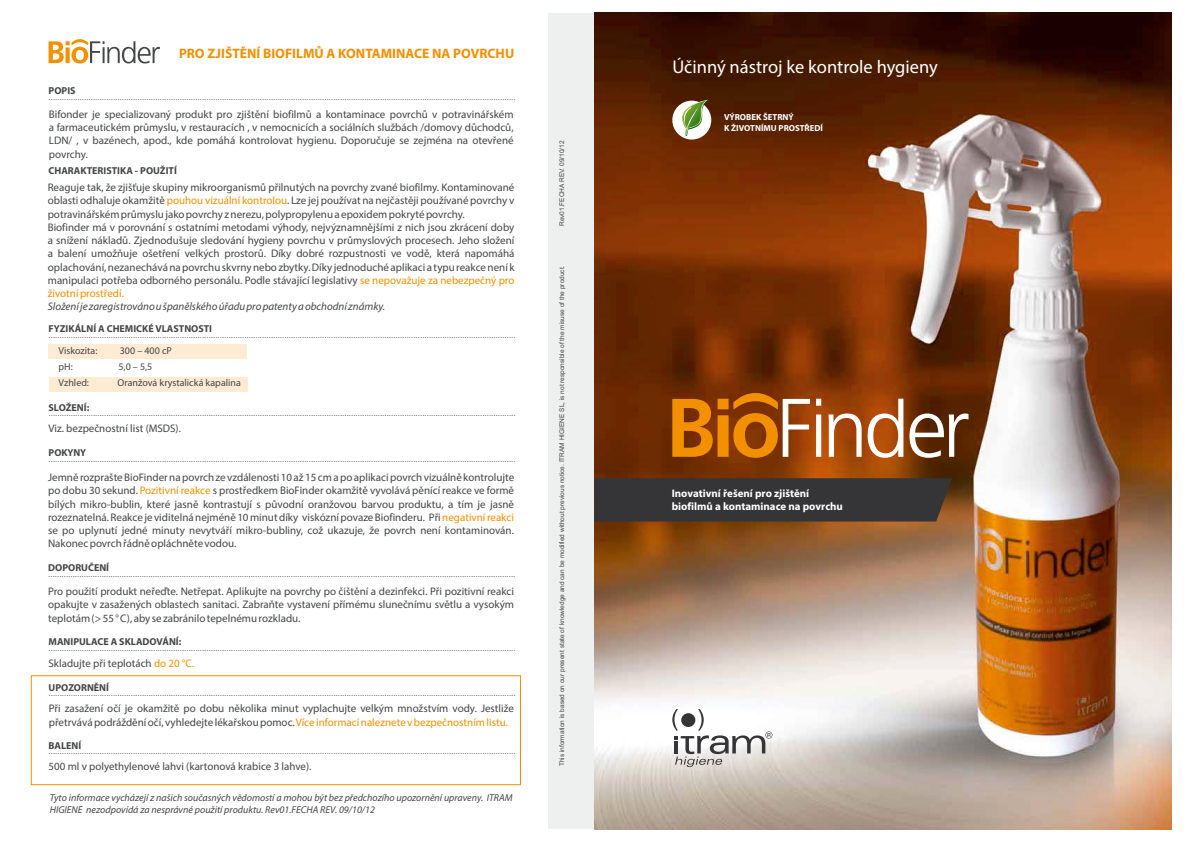
<style>
.page{position:relative;width:1191px;height:842px;background:#fff}
.page>*{position:absolute;margin:0;border:0;box-sizing:border-box;transform-origin:0 0}
.t1{font:18.4px "Myriad Pro";color:#fff}
.t2{font:700 13.7px "Myriad Pro";color:#f39000}
.t3{font:11px/13.2px "Myriad Pro";color:#444547;text-align:justify}
.t4{font:italic 11px "Myriad Pro";color:#444547}
.t5{font:11px "Myriad Pro";color:#f39000}
.t6{font:700 10.9px/13.5px "Myriad Pro";color:#fff}
.t7{font:700 10.1px "Myriad Pro";color:#454647}
.t8{font:10.1px "Myriad Pro";color:#454647}
.t9{font:italic 10px/12px "Myriad Pro";color:#444547}
.t10{font:700 8.7px/10.8px "Myriad Pro";color:#fff}
.t11{font:8.1px "Arial";color:#454647}
.t12{font:6.5px "Arial";color:#454647}
.s1{color:#f39000}
</style>
<div class="page">
<div style="left:548px;top:13px;width:46px;height:815px;background:#eeefef"></div>
<div style="left:49px;top:344px;width:198px;height:15px;background:#feebd3"></div>
<div style="left:49px;top:377px;width:198px;height:14px;background:#feebd3"></div>
<svg style="left:49px;top:39px;width:111px;height:24px"></svg>
<div style="left:31px;top:675px;width:490px;height:110px;border:1px solid #f39000"></div>
<img style="left:594px;top:13px;width:577px;height:816px">
<div style="left:594px;top:478px;width:358px;height:43px;background:#353538"></div>
<svg style="left:672px;top:101px;width:39px;height:39px"></svg>
<svg style="left:669px;top:100px;width:39px;height:36px"></svg>
<svg style="left:672px;top:709px;width:100px;height:58px"></svg>
<svg style="left:672px;top:393px;width:138px;height:65px;background:#b86510"></svg>
<svg style="left:816px;top:399px;width:5px;height:58px"></svg>
<svg style="left:828px;top:413px;width:33px;height:44px"></svg>
<svg style="left:867px;top:399px;width:36px;height:59px"></svg>
<svg style="left:909px;top:413px;width:59px;height:45px"></svg>
<p class="t2" style="left:179px;top:44px;width:337px">PRO ZJIŠTĚNÍ BIOFILMŮ A KONTAMINACE NA POVRCHU</p>
<p class="t7" style="left:49px;top:84px;width:29px">POPIS</p>
<p class="t11" style="left:49px;top:92px;width:469px">..................................................................................................................................................................................................................</p>
<p class="t3" style="left:49px;top:108px;width:466px">Bifonder je specializovaný produkt pro zjištění biofilmů a kontaminace povrchů v potravinářském a farmaceutickém průmyslu, v restauracích , v nemocnicích a sociálních službách /domovy důchodců, LDN/ , v bazénech, apod., kde pomáhá kontrolovat hygienu. Doporučuje se zejména na otevřené povrchy.</p>
<p class="t3" style="left:48px;top:181px;width:468px;text-align:left">Reaguje tak, že zjišťuje skupiny mikroorganismů přilnutých na povrchy zvané biofilmy. Kontaminované oblasti odhaluje okamžitě <span class="s1">pouhou vizuální kontrolou</span>. Lze jej používat na nejčastěji používané povrchy v potravinářském průmyslu jako povrchy z nerezu, polypropylenu a epoxidem pokryté povrchy.<br>Biofinder má v porovnání s ostatními metodami výhody, nejvýznamnějšími z nich jsou zkrácení doby a snížení nákladů. Zjednodušuje sledování hygieny povrchu v průmyslových procesech. Jeho složení a balení umožňuje ošetření velkých prostorů. Díky dobré rozpustnosti ve vodě, která napomáhá oplachování, nezanechává na povrchu skvrny nebo zbytky. Díky jednoduché aplikaci a typu reakce není k manipulaci potřeba odborného personálu. Podle stávající legislativy <span class="s1">se nepovažuje za nebezpečný pro</span></p>
<p class="t4" style="left:48px;top:300px;width:339px">Složení je zaregistrováno u španělského úřadu pro patenty a obchodní známky.</p>
<p class="t7" style="left:49px;top:164px;width:130px">CHARAKTERISTIKA - POUŽITÍ</p>
<p class="t5" style="left:48px;top:286px;width:78px">životní prostředí.</p>
<p class="t7" style="left:49px;top:322px;width:165px">FYZIKÁLNÍ A CHEMICKÉ VLASTNOSTI</p>
<p class="t11" style="left:49px;top:330px;width:469px">..................................................................................................................................................................................................................</p>
<p class="t8" style="left:59px;top:345px;width:40px">Viskozita:</p>
<p class="t8" style="left:120px;top:345px;width:53px">300 – 400 cP</p>
<p class="t8" style="left:59px;top:361px;width:16px">pH:</p>
<p class="t8" style="left:118px;top:361px;width:35px">5,0 – 5,5</p>
<p class="t8" style="left:59px;top:377px;width:32px">Vzhled:</p>
<p class="t8" style="left:118px;top:377px;width:125px">Oranžová krystalická kapalina</p>
<p class="t7" style="left:49px;top:401px;width:42px">SLOŽENÍ:</p>
<p class="t11" style="left:49px;top:408px;width:469px">..................................................................................................................................................................................................................</p>
<p class="t3" style="left:49px;top:422px;width:134px">Viz. bezpečnostní list (MSDS).</p>
<p class="t7" style="left:49px;top:446px;width:39px">POKYNY</p>
<p class="t11" style="left:49px;top:454px;width:469px">..................................................................................................................................................................................................................</p>
<p class="t3" style="left:48px;top:471px;width:467px">Jemně rozprašte BioFinder na povrch ze vzdálenosti 10 až 15 cm a po aplikaci povrch vizuálně kontrolujte po dobu 30 sekund. <span class="s1">Pozitivní reakce</span> s prostředkem BioFinder okamžitě vyvolává pěnící reakce ve formě bílých mikro-bublin, které jasně kontrastují s původní oranžovou barvou produktu, a tím je jasně rozeznatelná. Reakce je viditelná nejméně 10 minut díky viskózní povaze Biofinderu. Při<span class="s1">negativní reakci </span>se po uplynutí jedné minuty nevytváří mikro-bubliny, což ukazuje, že povrch není kontaminován.<br>Nakonec povrch řádně opláchněte vodou.</p>
<p class="t3" style="left:48px;top:585px;width:467px">Pro použití produkt neřeďte. Netřepat. Aplikujte na povrchy po čištění a dezinfekci. Při pozitivní reakci opakujte v zasažených oblastech sanitaci. Zabraňte vystavení přímému slunečnímu světlu a vysokým teplotám (&gt; 55 ° C), aby se zabránilo tepelnému rozkladu.</p>
<p class="t7" style="left:48px;top:561px;width:62px">DOPORUČENÍ</p>
<p class="t11" style="left:48px;top:569px;width:469px">..................................................................................................................................................................................................................</p>
<p class="t7" style="left:49px;top:635px;width:134px">MANIPULACE A SKLADOVÁNÍ:</p>
<p class="t11" style="left:49px;top:642px;width:469px">..................................................................................................................................................................................................................</p>
<p class="t3" style="left:49px;top:656px;width:147px">Skladujte při teplotách <span class="s1">do 20 °C.</span></p>
<p class="t7" style="left:49px;top:681px;width:62px">UPOZORNĚNÍ</p>
<p class="t11" style="left:49px;top:688px;width:469px">..................................................................................................................................................................................................................</p>
<p class="t3" style="left:49px;top:702px;width:467px">Při zasažení očí je okamžitě po dobu několika minut vyplachujte velkým množstvím vody. Jestliže přetrvává podráždění očí, vyhledejte lékařskou pomoc. <span class="s1">Více informací naleznete v bezpečnostním listu.</span></p>
<p class="t7" style="left:49px;top:739px;width:34px">BALENÍ</p>
<p class="t11" style="left:49px;top:746px;width:469px">..................................................................................................................................................................................................................</p>
<p class="t3" style="left:49px;top:760px;width:264px">500 ml v polyethylenové lahvi (kartonová krabice 3 lahve).</p>
<p class="t9" style="left:50px;top:792px;width:464px">Tyto informace vycházejí z našich současných vědomostí a mohou být bez předchozího upozornění upraveny. ITRAM<br>HIGIENE nezodpovídá za nesprávné použití produktu. Rev01.FECHA REV. 09/10/12</p>
<p class="t12" style="left:557px;top:226px;width:87px;rotate:-90deg">Rev01.FECHA REV. 09/10/12</p>
<p class="t12" style="left:557px;top:766px;width:502px;rotate:-90deg">This information is based on our present state of knowledge and can be modified without previous notice. ITRAM HIGIENE SL, is not responsible of the misuse of the product.</p>
<h1 class="t1" style="left:672px;top:55px;width:267px">Účinný nástroj ke kontrole hygieny</h1>
<p class="t10" style="left:724px;top:111px;width:100px">VÝROBEK ŠETRNÝ<br>K ŽIVOTNÍMU PROSTŘEDÍ</p>
<p class="t6" style="left:672px;top:486px;width:173px">Inovativní řešení pro zjištění biofilmů a kontaminace na povrchu</p>
</div>
